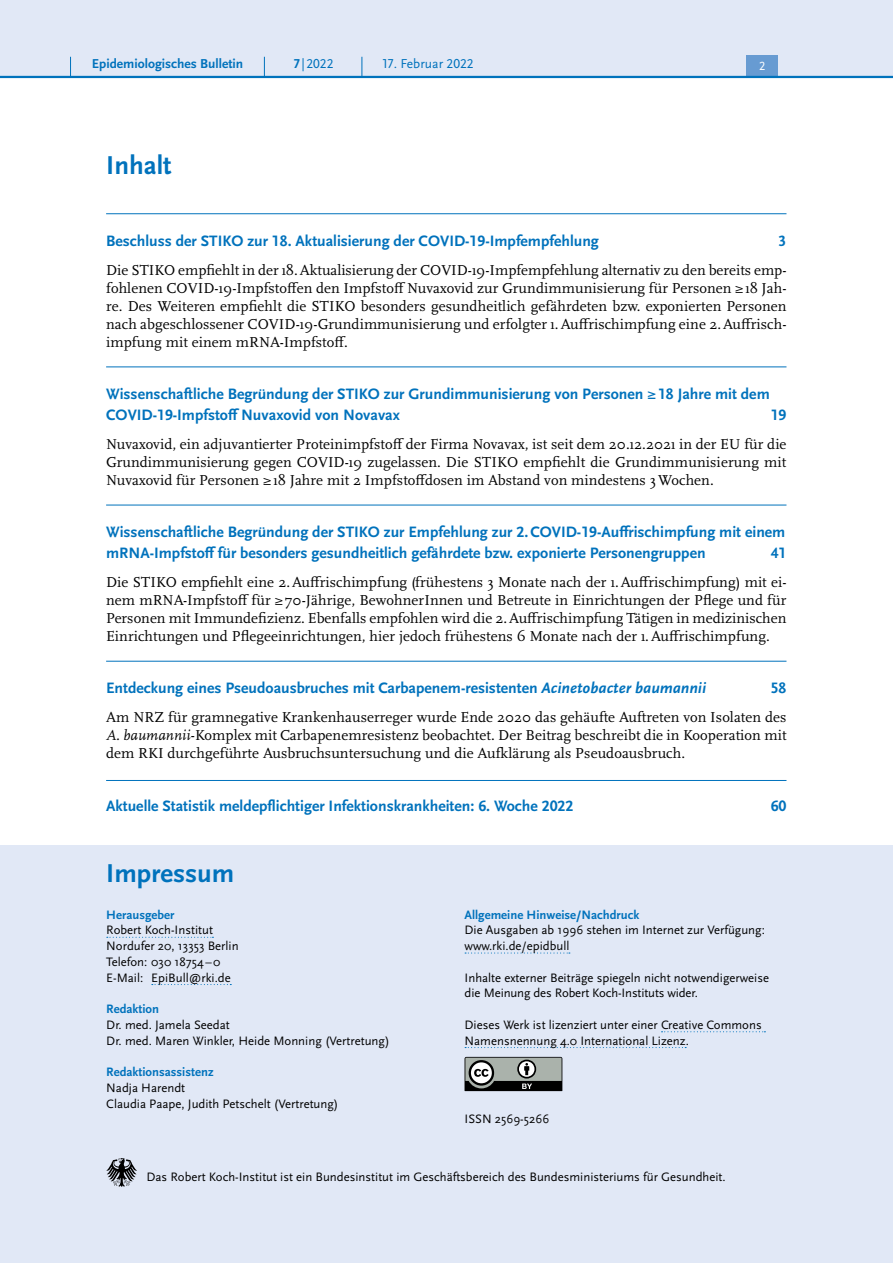
<style>
.page{position:relative;width:893px;height:1263px;background:#fff}
.page>*{position:absolute;margin:0;border:0;box-sizing:border-box;transform-origin:0 0}
.H1_Inhaltsverzeichni{font:700 27px "Scala Sans Pro";color:#0072bc}
.P_-_IVZ_H2{font:700 15.75px/21px "Scala Sans Pro";color:#0072bc}
.P_-_IVZ_Abstract{font:15px/18px "Scala Pro";letter-spacing:.005em;color:#000;text-align:justify}
.t1{font:700 13.5px "Scala Sans Pro";color:#0072bc}
.t2{font:13.5px "Scala Sans Pro";color:#0072bc}
.P_-_Impressum{font:12.75px/15.8px "Scala Sans Pro";color:#000}
.P_-_Impressum-2{font:700 12.75px "Scala Sans Pro";color:#0072bc}
.t3{font:12.45px "Scala Sans Pro";color:#fff}
.s1{font-weight:700}
.s2{font-style:italic}
.s3{font-weight:700;color:#0072bc}
</style>
<div class="page">
<div style="left:0;top:846px;width:893px;height:417px;background:#e1e8f6"></div>
<svg style="left:107px;top:937px;width:106px;height:1px"></svg>
<svg style="left:152px;top:984px;width:79px;height:1px"></svg>
<svg style="left:465px;top:952px;width:105px;height:1px"></svg>
<svg style="left:661px;top:1031px;width:104px;height:1px"></svg>
<svg style="left:465px;top:1047px;width:221px;height:1px"></svg>
<svg style="left:465px;top:1057px;width:97px;height:34px;background:#747875"></svg>
<svg style="left:106px;top:1158px;width:31px;height:29px"></svg>
<hr style="left:106px;top:213px;width:680px;height:1px;background:#0072bc">
<hr style="left:106px;top:366px;width:680px;height:1px;background:#0072bc">
<hr style="left:106px;top:505px;width:680px;height:1px;background:#0072bc">
<hr style="left:106px;top:661px;width:680px;height:1px;background:#0072bc">
<hr style="left:106px;top:780px;width:680px;height:1px;background:#0072bc">
<div style="left:0;top:0;width:893px;height:77px;background:#e1e8f6"></div>
<div style="left:746px;top:55px;width:32px;height:21px;background:#679bd2"></div>
<hr style="left:0;top:76px;width:893px;height:2px;background:#0072bc">
<svg style="left:70px;top:57px;width:1px;height:19px"></svg>
<svg style="left:264px;top:57px;width:1px;height:19px"></svg>
<svg style="left:362px;top:57px;width:1px;height:19px"></svg>
<p class="t1" style="left:92px;top:55px;width:153px">Epidemiologisches Bulletin</p>
<p class="t2" style="left:294px;top:55px;width:41px"><span class="s1">7</span> |2022</p>
<p class="t2" style="left:383px;top:55px;width:93px">17. Februar 2022</p>
<p class="t3" style="left:759px;top:59px;width:8px">2</p>
<h1 class="H1_Inhaltsverzeichni" style="left:106px;top:149px;width:67px">Inhalt</h1>
<p class="P_-_IVZ_H2" style="left:106px;top:230px;width:494px">Beschluss der STIKO zur 18. Aktualisierung der COVID-19-Impfempfehlung</p>
<p class="P_-_IVZ_H2" style="left:779px;top:230px;width:9px">3</p>
<p class="P_-_IVZ_Abstract" style="left:106px;top:261px;width:682px">Die STIKO empfiehlt in der 18.Aktualisierung der COVID-19-Impfempfehlung alternativ zu den bereits emp&shy;fohlenen COVID-19-Impfstoffen den Impfstoff Nuvaxovid zur Grundimmunisierung für Personen ≥18 Jah&shy;re. Des Weiteren empfiehlt die STIKO besonders gesundheitlich gefährdeten bzw. exponierten Personen nach abgeschlossener COVID-19-Grundimmunisierung und erfolgter 1.Auffrischimpfung eine 2.Auffrisch&shy;impfung mit einem mRNA-Impfstoff.</p>
<p class="P_-_IVZ_H2" style="left:106px;top:384px;width:665px">Wissenschaftliche Begründung der STIKO zur Grundimmunisierung von Personen ≥18 Jahre mit dem<br>COVID-19-Impfstoff Nuvaxovid von Novavax</p>
<p class="P_-_IVZ_H2" style="left:771px;top:405px;width:17px">19</p>
<p class="P_-_IVZ_Abstract" style="left:106px;top:435px;width:682px">Nuvaxovid, ein adjuvantierter Proteinimpfstoff der Firma Novavax, ist seit dem 20.12.2021 in der EU für die Grundimmunisierung gegen COVID-19 zugelassen. Die STIKO empfiehlt die Grundimmunisierung mit Nuvaxovid für Personen ≥18 Jahre mit 2 Impfstoffdosen im Abstand von mindestens 3Wochen.</p>
<p class="P_-_IVZ_H2" style="left:106px;top:522px;width:681px">Wissenschaftliche Begründung der STIKO zur Empfehlung zur 2.COVID-19-Auffrischimpfung mit einem mRNA-Impfstoff für besonders gesundheitlich gefährdete bzw. exponierte Personengruppen</p>
<p class="P_-_IVZ_H2" style="left:771px;top:543px;width:17px">41</p>
<p class="P_-_IVZ_Abstract" style="left:106px;top:573px;width:682px">Die STIKO empfiehlt eine 2.Auffrischimpfung (frühestens 3 Monate nach der 1.Auffrischimpfung) mit ei&shy;nem mRNA-Impfstoff für ≥70-Jährige, BewohnerInnen und Betreute in Einrichtungen der Pflege und für Personen mit Immundefizienz. Ebenfalls empfohlen wird die 2.Auffrischimpfung Tätigen in medizinischen Einrichtungen und Pflegeeinrichtungen, hier jedoch frühestens 6 Monate nach der 1.Auffrischimpfung.</p>
<p class="P_-_IVZ_H2" style="left:106px;top:678px;width:601px">Entdeckung eines Pseudoausbruches mit Carbapenem-resistenten <span class="s2">Acinetobacter baumannii</span></p>
<p class="P_-_IVZ_H2" style="left:771px;top:678px;width:17px">58</p>
<p class="P_-_IVZ_Abstract" style="left:106px;top:708px;width:682px">Am NRZ für gramnegative Krankenhauserreger wurde Ende 2020 das gehäufte Auftreten von Isolaten des <span class="s2">A. baumannii</span>-Komplex mit Carbapenemresistenz beobachtet. Der Beitrag beschreibt die in Kooperation mit dem RKI durchgeführte Ausbruchsuntersuchung und die Aufklärung als Pseudoausbruch.</p>
<p class="P_-_IVZ_H2" style="left:106px;top:795px;width:469px">Aktuelle Statistik meldepflichtiger Infektionskrankheiten: 6. Woche 2022</p>
<p class="P_-_IVZ_H2" style="left:771px;top:795px;width:17px">60</p>
<h1 class="H1_Inhaltsverzeichni" style="left:106px;top:857px;width:130px">Impressum</h1>
<p class="P_-_Impressum" style="left:106px;top:906px;width:108px"><span class="s3">Herausgeber<br></span>Robert Koch-Institut</p>
<p class="P_-_Impressum" style="left:106px;top:938px;width:134px">Nordufer 20, 13353 Berlin</p>
<p class="P_-_Impressum" style="left:106px;top:954px;width:116px">Telefon: 030 18754–0</p>
<p class="P_-_Impressum" style="left:106px;top:969px;width:126px">E-Mail: EpiBull@rki.de</p>
<p class="P_-_Impressum-2" style="left:106px;top:1001px;width:54px">Redaktion</p>
<p class="P_-_Impressum" style="left:106px;top:1017px;width:125px">Dr. med. Jamela Seedat</p>
<p class="P_-_Impressum" style="left:106px;top:1032px;width:285px">Dr. med. Maren Winkler, Heide Monning (Vertretung)</p>
<p class="P_-_Impressum-2" style="left:106px;top:1064px;width:109px">Redaktionsassistenz</p>
<p class="P_-_Impressum" style="left:106px;top:1080px;width:80px">Nadja Harendt</p>
<p class="P_-_Impressum" style="left:106px;top:1095px;width:234px">Claudia Paape, Judith Petschelt (Vertretung)</p>
<p class="P_-_Impressum-2" style="left:465px;top:907px;width:176px">Allgemeine Hinweise/Nachdruck</p>
<p class="P_-_Impressum" style="left:465px;top:922px;width:302px">Die Ausgaben ab 1996 stehen im Internet zur Verfügung: www.rki.de/epidbull</p>
<p class="P_-_Impressum" style="left:465px;top:969px;width:306px">Inhalte externer Beiträge spiegeln nicht notwendigerweise die Meinung des Robert Koch-Instituts wider.</p>
<p class="P_-_Impressum" style="left:465px;top:1017px;width:299px">Dieses Werk ist lizenziert unter einer Creative Commons<br>Namensnennung 4.0 International Lizenz.</p>
<p class="P_-_Impressum" style="left:465px;top:1111px;width:86px">ISSN 2569-5266</p>
<p class="P_-_Impressum" style="left:146px;top:1169px;width:581px">Das Robert Koch-Institut ist ein Bundesinstitut im Geschäftsbereich des Bundesministeriums für Gesundheit.</p>
</div>
